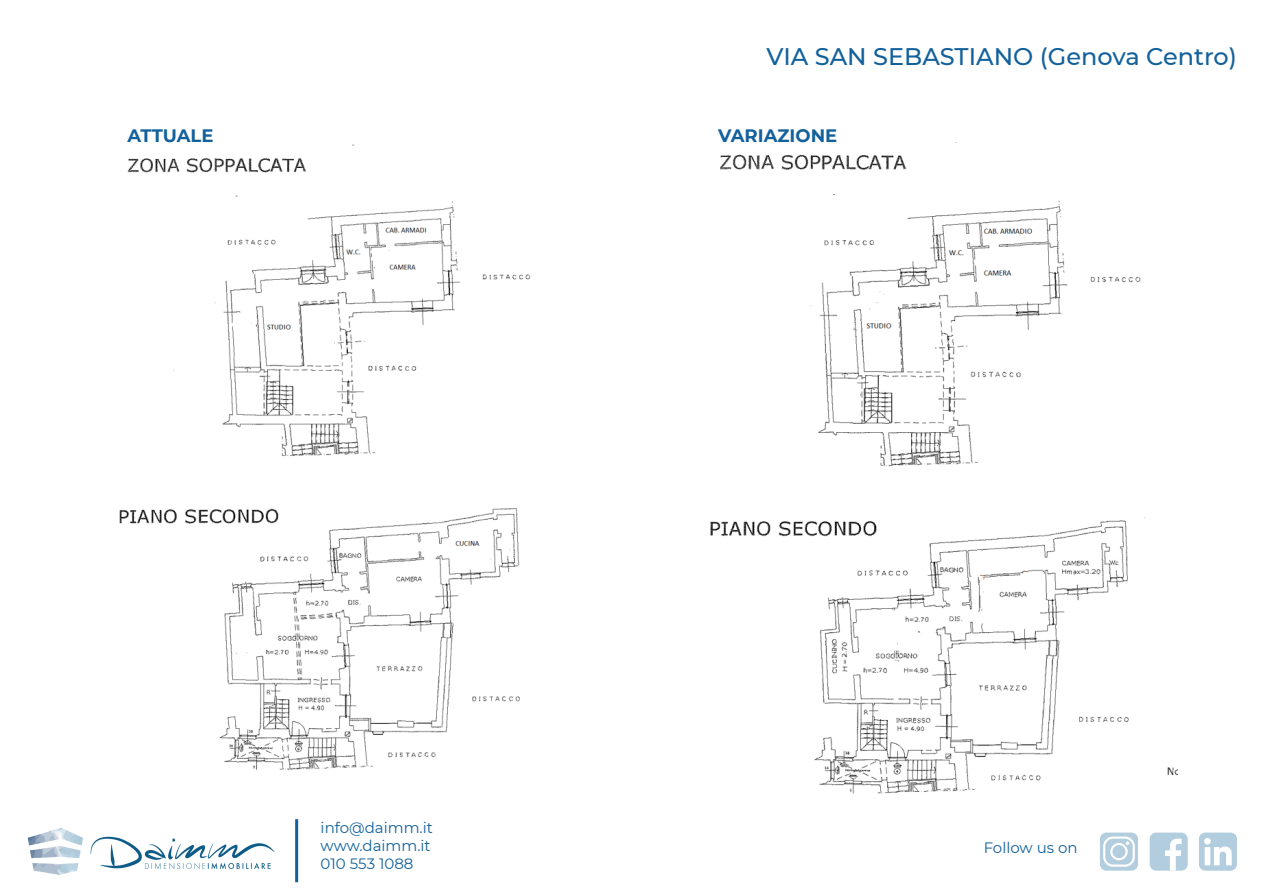
<style>
.page{position:relative;width:1263px;height:893px;background:#fff}
.page>*{position:absolute;margin:0;border:0;box-sizing:border-box;transform-origin:0 0}
.t1{font:500 24px "Montserrat";color:#13619b}
.t2{font:700 18px "Montserrat";color:#13619b}
.t3{font:15px/18px "Montserrat";color:#13619b}
</style>
<div class="page">
<img style="left:27px;top:827px;width:248px;height:48px">
<hr style="left:295px;top:819px;width:3px;height:63px;background:#13619b">
<div style="left:1150px;top:833px;width:38px;height:38px;background:#b2cddd;border-radius:7px"></div>
<svg style="left:1165px;top:839px;width:16px;height:32px"></svg>
<div style="left:1100px;top:833px;width:38px;height:38px;background:#b2cddd;border-radius:7px"></div>
<svg style="left:1103px;top:836px;width:32px;height:31px"></svg>
<div style="left:1199px;top:833px;width:38px;height:38px;background:#b2cddd;border-radius:7px"></div>
<div style="left:1204px;top:838px;width:7px;height:6px;background:#fff;border-radius:50%"></div>
<div style="left:1204px;top:847px;width:6px;height:18px;background:#fff"></div>
<svg style="left:1214px;top:846px;width:18px;height:19px"></svg>
<img style="left:710px;top:154px;width:467px;height:640px">
<img style="left:119px;top:145px;width:412px;height:625px">
<h1 class="t1" style="left:767px;top:39px;width:472px">VIA SAN SEBASTIANO (Genova Centro)</h1>
<p class="t2" style="left:127px;top:123px;width:88px">ATTUALE</p>
<p class="t2" style="left:718px;top:123px;width:121px">VARIAZIONE</p>
<p class="t3" style="left:321px;top:818px;width:114px">info@daimm.it www.daimm.it<br>010 553 1088</p>
<p class="t3" style="left:984px;top:838px;width:95px">Follow us on</p>
</div>
